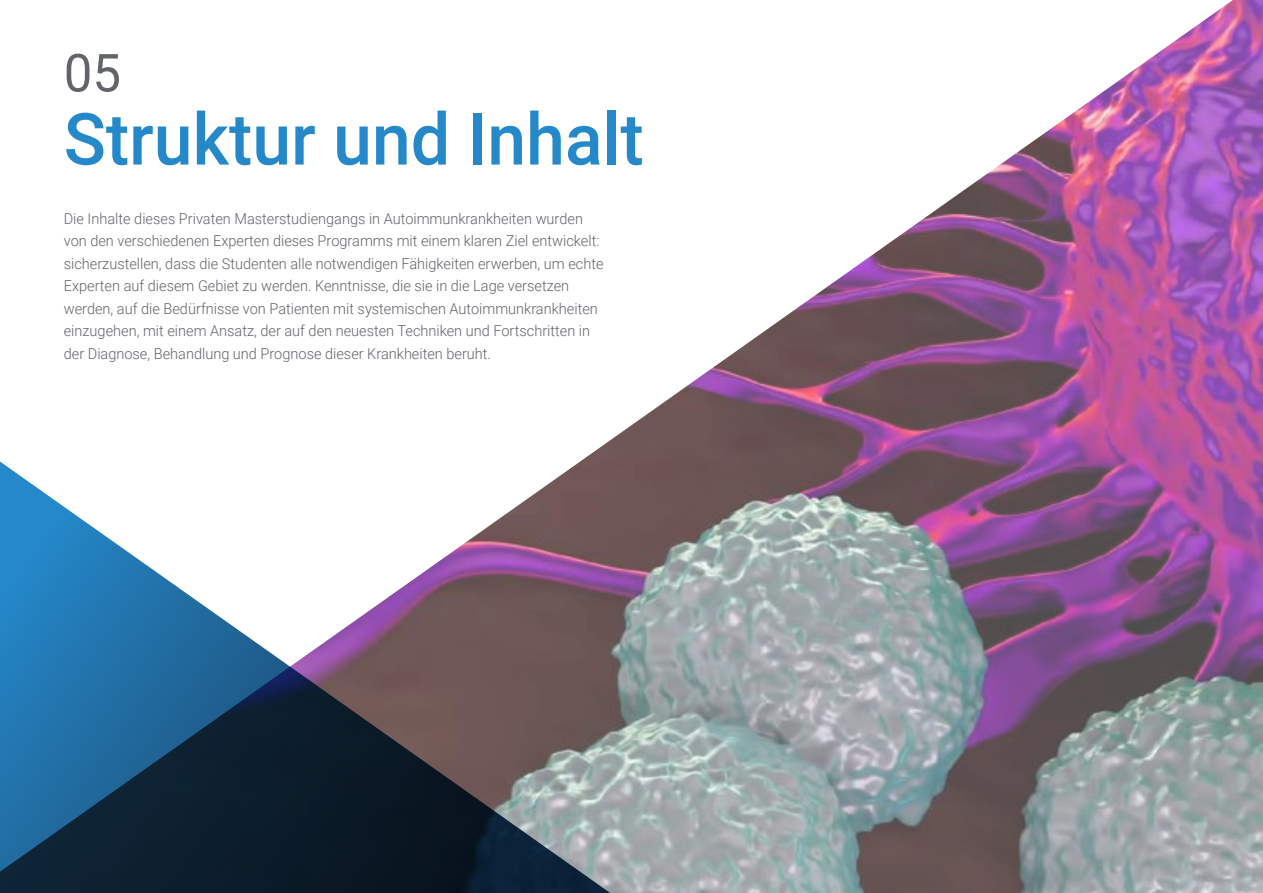
<style>
.page{position:relative;width:1263px;height:893px;background:#fff}
.page>*{position:absolute;margin:0;border:0;box-sizing:border-box;transform-origin:0 0}
.t1{font:500 72px "Roboto";color:#2488c9}
.t2{font:52.5px "Roboto";color:#61646a}
.t3{font:300 15px/22.5px "Roboto";color:#61646a}
</style>
<div class="page">
<img style="left:602px;top:0;width:661px;height:893px">
<svg style="left:0;top:446px;width:640px;height:447px"></svg>
<h2 class="t2" style="left:64px;top:36px;width:59px">05</h2>
<h1 class="t1" style="left:64px;top:89px;width:581px">Struktur und Inhalt</h1>
<p class="t3" style="left:64px;top:207px;width:541px">Die Inhalte dieses Privaten Masterstudiengangs in Autoimmunkrankheiten wurden von den verschiedenen Experten dieses Programms mit einem klaren Ziel entwickelt: sicherzustellen, dass die Studenten alle notwendigen Fähigkeiten erwerben, um echte Experten auf diesem Gebiet zu werden. Kenntnisse, die sie in die Lage versetzen werden, auf die Bedürfnisse von Patienten mit systemischen Autoimmunkrankheiten einzugehen, mit einem Ansatz, der auf den neuesten Techniken und Fortschritten in der Diagnose, Behandlung und Prognose dieser Krankheiten beruht.</p>
</div>
